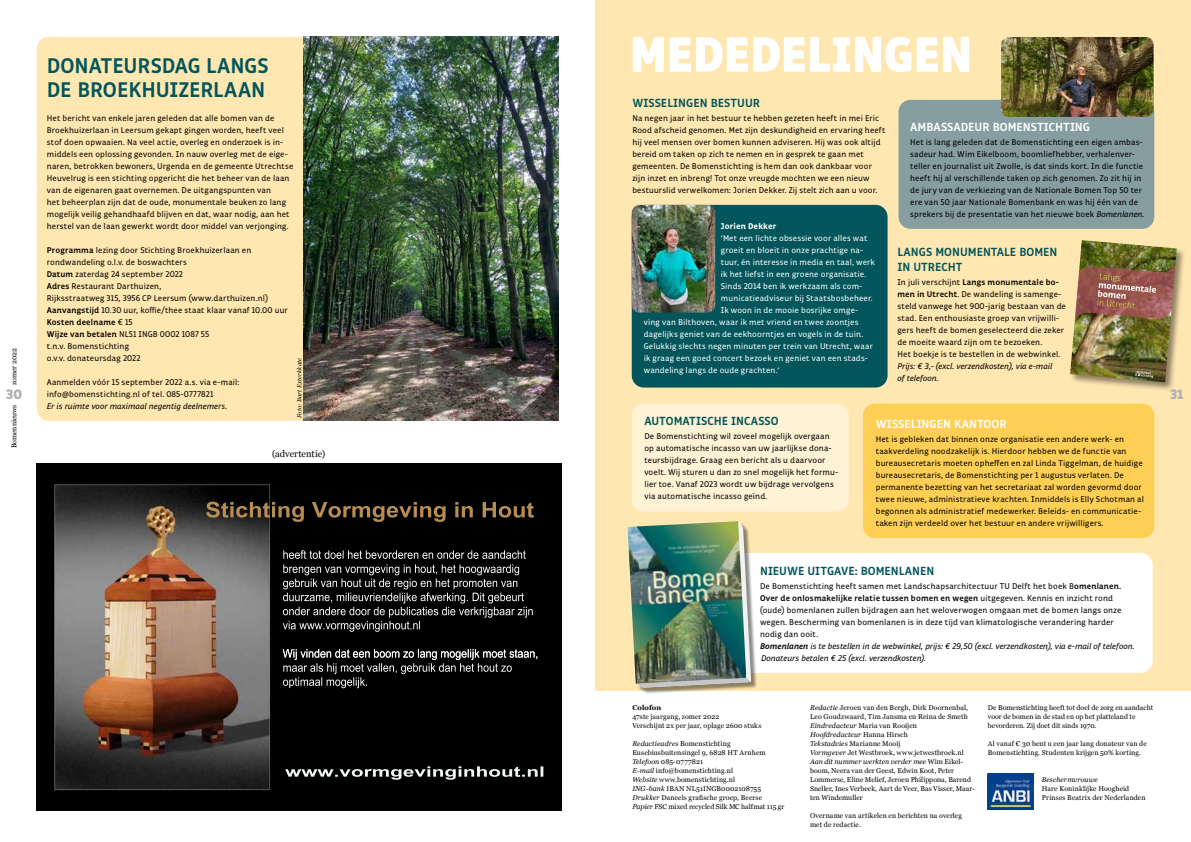
<style>
.page{position:relative;width:1191px;height:842px;background:#fff}
.page>*{position:absolute;margin:0;border:0;box-sizing:border-box;transform-origin:0 0}
.t1{font:900 50.4px "Respublika FY";letter-spacing:-.02em;color:#fff}
.t2{font:700 21.6px/24px "Respublika FY";letter-spacing:-.005em;color:#01555b}
.t3{font:900 14px "Respublika FY";color:#b3b2b2}
.t4{font:700 12px/15px "Respublika FY";color:#01555b}
.t5{font:700 12px "Respublika FY";color:#fff}
.t6{font:9.4px "Georgia";color:#000}
.t7{font:8.5px/12px "Respublika FY";letter-spacing:.015em;color:#000}
.t8{font:8.5px "Respublika FY";letter-spacing:.015em;color:#fff}
.t9{font:italic 8.5px/12px "Respublika FY";color:#000}
.t10{font:800 8.5px "Respublika FY";letter-spacing:.015em;color:#fff}
.t11{font:7px/9px "Georgia";letter-spacing:.01em;color:#000}
.t12{font:italic 7px "Georgia";letter-spacing:.015em;color:#000}
.t13{font:700 7px "Georgia";letter-spacing:.01em;color:#000}
.t14{font:italic 6px "Georgia";letter-spacing:.02em;color:#000}
.s1{font-weight:700}
.s2{font-style:italic}
.s3{font-weight:700;font-style:italic}
</style>
<div class="page">
<div style="left:595px;top:0;width:596px;height:767px;background:#ffe7b1"></div>
<div style="left:37px;top:37px;width:521px;height:384px;background:#ffe7b1;border-radius:12px"></div>
<div style="left:632px;top:205px;width:255px;height:182px;background:#01555b;border-radius:12px"></div>
<div style="left:632px;top:404px;width:217px;height:108px;background:#fff2d5;border-radius:12px"></div>
<div style="left:863px;top:404px;width:291px;height:134px;background:#fecf54;border-radius:12px"></div>
<div style="left:665px;top:553px;width:487px;height:120px;background:#fff;border-radius:12px"></div>
<div style="left:898px;top:100px;width:256px;height:129px;background:#869da2;border-radius:12px"></div>
<div style="left:595px;top:692px;width:596px;height:150px;background:#fff"></div>
<img style="left:988px;top:774px;width:45px;height:36px">
<img style="left:632px;top:205px;width:83px;height:108px">
<img style="left:1001px;top:37px;width:152px;height:80px">
<img style="left:303px;top:37px;width:255px;height:384px">
<div style="left:637px;top:523px;width:120px;height:171px;background:#000;opacity:.45"></div>
<svg style="left:637px;top:523px;width:114px;height:165px"></svg>
<img style="left:627px;top:521px;width:119px;height:163px">
<div style="left:1069px;top:239px;width:117px;height:153px;background:#000;opacity:.45"></div>
<img style="left:1078px;top:240px;width:98px;height:73px">
<img style="left:1074px;top:264px;width:101px;height:60px">
<svg style="left:1097px;top:273px;width:59px;height:36px;background:#a46c61"></svg>
<svg style="left:1135px;top:371px;width:18px;height:7px"></svg>
<img style="left:37px;top:463px;width:524px;height:348px">
<h1 class="t1" style="left:629px;top:22px;width:345px">MEDEDELINGEN</h1>
<h2 class="t2" style="left:47px;top:55px;width:223px">DONATEURSDAG LANGS<br>DE BROEKHUIZERLAAN</h2>
<h3 class="t4" style="left:632px;top:96px;width:129px">WISSELINGEN BESTUUR</h3>
<p class="t7" style="left:632px;top:112px;width:255px">Na negen jaar in het bestuur te hebben gezeten heeft in mei Eric Rood afscheid genomen. Met zijn deskundigheid en ervaring heeft hij veel mensen over bomen kunnen adviseren. Hij was ook altijd bereid om taken op zich te nemen en in gesprek te gaan met gemeenten. De Bomenstichting is hem dan ook dankbaar voor zijn inzet en inbreng! Tot onze vreugde mochten we een nieuw bestuurslid verwelkomen: Jorien Dekker. Zij stelt zich aan u voor.</p>
<p class="t7" style="left:47px;top:112px;width:248px">Het bericht van enkele jaren geleden dat alle bomen van de Broekhuizerlaan in Leersum gekapt gingen worden, heeft veel stof doen opwaaien. Na veel actie, overleg en onderzoek is in&shy;middels een oplossing gevonden. In nauw overleg met de eige&shy;naren, betrokken bewoners, Urgenda en de gemeente Utrechtse Heuvelrug is een stichting opgericht die het beheer van de laan van de eigenaren gaat overnemen. De uitgangspunten van<br>het beheerplan zijn dat de oude, monumentale beuken zo lang mogelijk veilig gehandhaafd blijven en dat, waar nodig, aan het herstel van de laan gewerkt wordt door middel van verjonging.</p>
<p class="t7" style="left:47px;top:244px;width:242px"><span class="s1">Programma</span> lezing door Stichting Broekhuizerlaan en rondwandeling o.l.v. de boswachters<br><span class="s1">Datum</span> zaterdag 24 september 2022<br><span class="s1">Adres</span> Restaurant Darthuizen,<br>Rijksstraatweg 315, 3956 CP Leersum (www.darthuizen.nl)<br><span class="s1">Aanvangstijd</span> 10.30 uur, koffie/thee staat klaar vanaf 10.00 uur <span class="s1">Kosten deelname</span> € 15<br><span class="s1">Wijze van betalen</span> NL51 INGB 0002 1087 55<br>t.n.v. Bomenstichting<br>o.v.v. donateursdag 2022</p>
<p class="t7" style="left:47px;top:376px;width:194px">Aanmelden vóór 15 september 2022 a.s. via e-mail: info@bomenstichting.nl of tel. 085-0777821</p>
<p class="t9" style="left:47px;top:400px;width:182px">Er is ruimte voor maximaal negentig deelnemers.</p>
<h3 class="t5" style="left:910px;top:119px;width:181px">AMBASSADEUR BOMENSTICHTING</h3>
<p class="t7" style="left:910px;top:136px;width:236px">Het is lang geleden dat de Bomenstichting een eigen ambas&shy;sadeur had. Wim Eikelboom, boomliefhebber, verhalenver&shy;teller en journalist uit Zwolle, is dat sinds kort. In die functie heeft hij al verschillende taken op zich genomen. Zo zit hij in de jury van de verkiezing van de Nationale Bomen Top 50 ter ere van 50 jaar Nationale Bomenbank en was hij één van de sprekers bij de presentatie van het nieuwe boek <span class="s2">Bomenlanen.</span></p>
<p class="t10" style="left:721px;top:221px;width:57px">Jorien Dekker</p>
<p class="t8" style="left:721px;top:233px;width:148px">‘Met een lichte obsessie voor alles wat</p>
<p class="t8" style="left:721px;top:245px;width:144px">groeit en bloeit in onze prachtige na-</p>
<p class="t8" style="left:721px;top:257px;width:156px">tuur, én interesse in media en taal, werk</p>
<p class="t8" style="left:721px;top:269px;width:147px">ik het liefst in een groene organisatie.</p>
<p class="t8" style="left:721px;top:281px;width:143px">Sinds 2014 ben ik werkzaam als com-</p>
<p class="t8" style="left:721px;top:293px;width:153px">municatieadviseur bij Staatsbosbeheer.</p>
<p class="t8" style="left:721px;top:305px;width:139px">Ik woon in de mooie bosrijke omge-</p>
<p class="t8" style="left:643px;top:317px;width:216px">ving van Bilthoven, waar ik met vriend en twee zoontjes</p>
<p class="t8" style="left:643px;top:329px;width:221px">dagelijks geniet van de eekhoorntjes en vogels in de tuin.</p>
<p class="t8" style="left:643px;top:341px;width:231px">Gelukkig slechts negen minuten per trein van Utrecht, waar</p>
<p class="t8" style="left:643px;top:353px;width:226px">ik graag een goed concert bezoek en geniet van een stads-</p>
<p class="t8" style="left:643px;top:365px;width:137px">wandeling langs de oude grachten.‘</p>
<h3 class="t4" style="left:897px;top:245px;width:161px">LANGS MONUMENTALE BOMEN<br>IN UTRECHT</h3>
<p class="t7" style="left:897px;top:277px;width:170px">In juli verschijnt <span class="s1">Langs monumentale bo&shy;men in Utrecht</span>. De wandeling is samenge&shy;steld vanwege het 900-jarig bestaan van de stad. Een enthousiaste groep van vrijwilli&shy;gers heeft de bomen geselecteerd die zeker de moeite waard zijn om te bezoeken.<br>Het boekje is te bestellen in de webwinkel.</p>
<p class="t9" style="left:897px;top:361px;width:156px">Prijs: € 3,- (excl. verzendkosten), via e-mail of telefoon.</p>
<p class="t11" style="left:9px;top:385px;width:39px;rotate:-90deg">zomer 2022</p>
<p class="t14" style="left:295px;top:418px;width:62px;rotate:-90deg">Foto: Bart Exterkkate</p>
<p class="t6" style="left:272px;top:447px;width:54px">(advertentie)</p>
<h3 class="t3" style="left:6px;top:385px;width:17px">30</h3>
<h3 class="t3" style="left:1170px;top:385px;width:15px">31</h3>
<p class="t11" style="left:9px;top:448px;width:45px;rotate:-90deg">Bomennieuws</p>
<h3 class="t4" style="left:644px;top:414px;width:136px">AUTOMATISCHE INCASSO</h3>
<p class="t7" style="left:644px;top:430px;width:195px">De Bomenstichting wil zoveel mogelijk overgaan op automatische incasso van uw jaarlijkse dona&shy;teursbijdrage. Graag een bericht als u daarvoor voelt. Wij sturen u dan zo snel mogelijk het formu&shy;lier toe. Vanaf 2023 wordt uw bijdrage vervolgens via automatische incasso geïnd.</p>
<h3 class="t5" style="left:875px;top:416px;width:132px">WISSELINGEN KANTOOR</h3>
<p class="t7" style="left:875px;top:433px;width:270px">Het is gebleken dat binnen onze organisatie een andere werk- en taakverdeling noodzakelijk is. Hierdoor hebben we de functie van bureausecretaris moeten opheffen en zal Linda Tiggelman, de huidige bureausecretaris, de Bomenstichting per 1 augustus verlaten. De permanente bezetting van het secretariaat zal worden gevormd door twee nieuwe, administratieve krachten. Inmiddels is Elly Schotman al begonnen als administratief medewerker. Beleids- en communicatie&shy;taken zijn verdeeld over het bestuur en andere vrijwilligers.</p>
<h3 class="t4" style="left:760px;top:564px;width:176px">NIEUWE UITGAVE: BOMENLANEN</h3>
<p class="t7" style="left:760px;top:580px;width:376px">De Bomenstichting heeft samen met Landschapsarchitectuur TU Delft het boek B<span class="s1">omenlanen.<br>Over de onlosmakelijke relatie tussen bomen en wegen</span> uitgegeven. Kennis en inzicht rond (oude) bomenlanen zullen bijdragen aan het weloverwogen omgaan met de bomen langs onze wegen. Bescherming van bomenlanen is in deze tijd van klimatologische verandering harder nodig dan ooit.<br><span class="s3">Bomenlanen</span> <span class="s2">is te bestellen in de webwinkel, prijs: € 29,50 (excl. verzendkosten), via e-mail of telefoon.<br>Donateurs betalen € 25 (excl. verzendkosten).</span></p>
<p class="t13" style="left:632px;top:702px;width:30px">Colofon</p>
<p class="t11" style="left:632px;top:711px;width:130px">47ste jaargang, zomer 2022<br>Verschijnt 2x per jaar, oplage 2600 stuks</p>
<p class="t11" style="left:632px;top:738px;width:153px"><span class="s2">Redactieadres</span> Bomenstichting Eusebiusbuitensingel 9, 6828 HT Arnhem <span class="s2">Telefoon</span> 085-0777821<br><span class="s2">E-mail</span> info@bomenstichting.nl<br><span class="s2">Website</span> www.bomenstichting.nl<br><span class="s2">ING-bank</span> IBAN NL51INGB0002108755<br><span class="s2">Drukker</span> Daneels grafische groep, Beerse <span class="s2">Papier</span> FSC mixed recycled Silk MC halfmat 115 gr</p>
<p class="t11" style="left:810px;top:702px;width:167px"><span class="s2">Redactie</span> Jeroen van den Bergh, Dirk Doornenbal, Leo Goudzwaard, Tim Jansma en Reina de Smeth <span class="s2">Eindredacteur</span> Maria van Rooijen<br><span class="s2">Hoofdredacteur</span> Hanna Hirsch<br><span class="s2">Tekstadvies</span> Marianne Mooij<br><span class="s2">Vormgever</span> Jet Westbroek, www.jetwestbroek.nl <span class="s2">Aan dit nummer werkten verder mee</span> Wim Eikel&shy;boom, Neera van der Geest, Edwin Koot, Peter Lommerse, Eline Melief, Jeroen Philippona, Barend Sneller, Ines Verbeek, Aart de Veer, Bas Visser, Maar&shy;ten Windemuller</p>
<p class="t11" style="left:810px;top:810px;width:153px">Overname van artikelen en berichten na overleg met de redactie.</p>
<p class="t11" style="left:988px;top:702px;width:167px">De Bomenstichting heeft tot doel de zorg en aandacht voor de bomen in de stad en op het platteland te bevorderen. Zij doet dit sinds 1970.</p>
<p class="t11" style="left:988px;top:738px;width:160px">Al vanaf € 30 bent u een jaar lang donateur van de<br>Bomenstichting. Studenten krijgen 50% korting.</p>
<p class="t12" style="left:1041px;top:774px;width:58px">Beschermvrouwe</p>
<p class="t11" style="left:1041px;top:783px;width:105px">Hare Koninklijke Hoogheid<br>Prinses Beatrix der Nederlanden</p>
</div>
